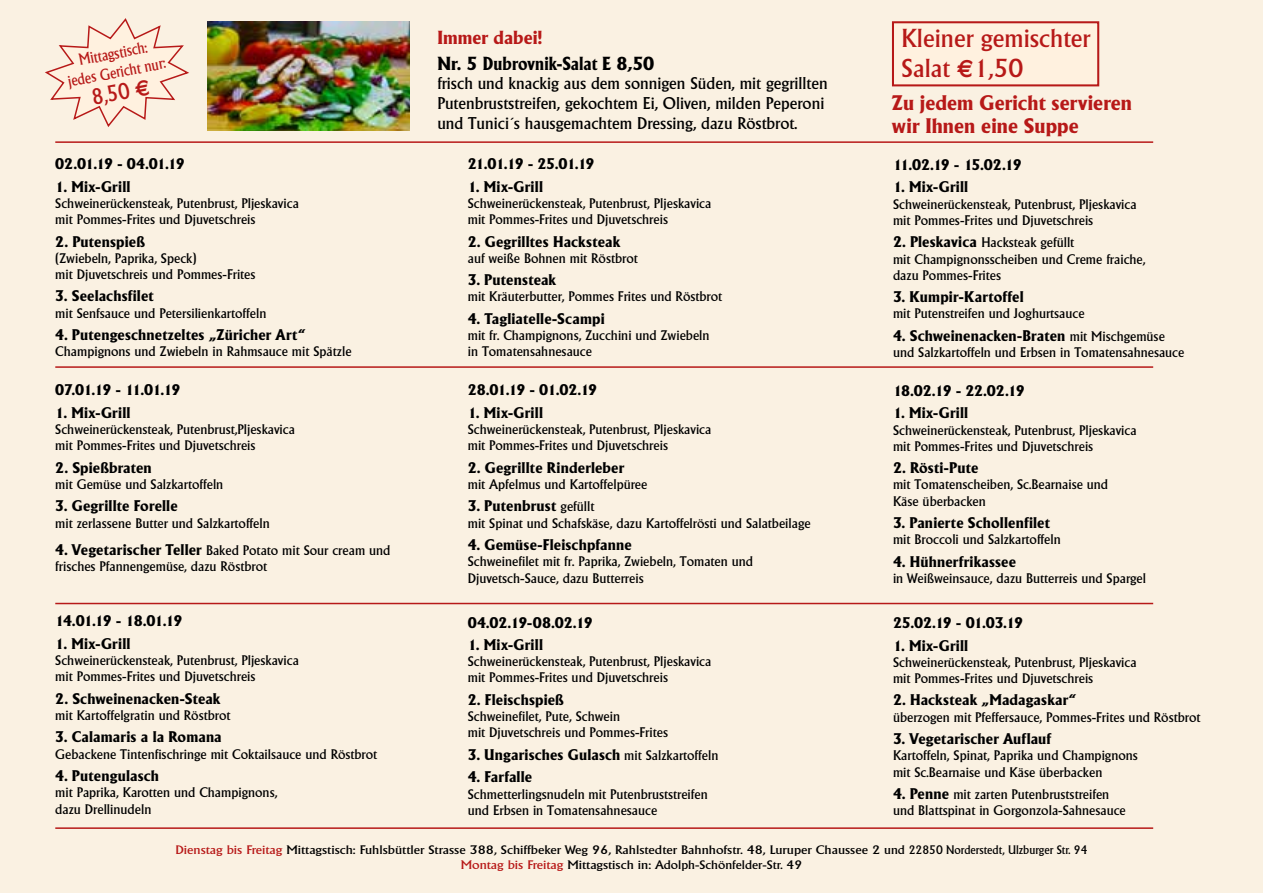
<style>
.page{position:relative;width:1263px;height:893px;background:#faf1e2}
.page>*{position:absolute;margin:0;border:0;box-sizing:border-box;transform-origin:0 0}
.t1{font:500 25.2px/30.3px "Adelon";color:#b71918}
.t2{font:500 22.35px "Adelon";color:#b71918;scale:.87 1}
.t3{font:700 20.4px/22.5px "Adelon";letter-spacing:.005em;color:#b71918}
.t4{font:700 18.3px "Adelon";letter-spacing:.005em;color:#000}
.t5{font:700 18.3px "Adelon";letter-spacing:.005em;color:#b71918}
.t6{font:500 16.5px/19.8px "Adelon";color:#000}
.t7{font:500 15.75px/18.9px "Adelon";color:#b71918;text-align:center;scale:.87 1}
.t8{font:700 15px "Adelon";letter-spacing:.01em;color:#000}
.t9{font:700 15px "Adelon";letter-spacing:-.065em;color:#000}
.t10{font:700 15px "Adelon";letter-spacing:-.055em;color:#000}
.t11{font:700 15px "Adelon";letter-spacing:-.075em;color:#000}
.t12{font:700 15px "Adelon";letter-spacing:-.045em;color:#000}
.t13{font:700 15px "Adelon";letter-spacing:-.04em;color:#000}
.t14{font:700 15px "Adelon";letter-spacing:-.07em;color:#000}
.t15{font:500 13.5px/16.2px "Adelon";color:#000}
.t16{font:500 12px/14.4px "Adelon";color:#000;text-align:center;scale:1.14 1}
.s1{font-family:"Euro Sans";font-weight:700}
.s2{font-weight:700;font-size:15px}
.s3{font-weight:500;font-size:13.5px}
.s4{font-family:"Euro Sans";font-weight:700;font-size:25.05px}
.s5{color:#b71918}
</style>
<div class="page">
<svg style="left:45px;top:18px;width:144px;height:109px"></svg>
<hr style="left:55px;top:366px;width:1098px;height:2px;background:#b71918">
<hr style="left:55px;top:603px;width:1098px;height:1px;background:#b71918">
<div style="left:892px;top:21px;width:207px;height:65px;background:#fff1df;border:2px solid #b71918"></div>
<img style="left:207px;top:21px;width:203px;height:109px">
<hr style="left:55px;top:141px;width:1098px;height:2px;background:#b71918">
<hr style="left:55px;top:827px;width:1098px;height:2px;background:#b71918">
<p class="t7" style="left:63px;top:54px;width:116px;rotate:-11deg">Mittagstisch: jedes Gericht nur:</p>
<h2 class="t2" style="left:89px;top:85px;width:69px;rotate:-11deg">8,50 <span class="s1">e</span></h2>
<p class="t10" style="left:55px;top:155px;width:131px">02.01.19 - 04.01.19</p>
<p class="t8" style="left:55px;top:177px;width:77px">1. Mix-Grill</p>
<p class="t15" style="left:55px;top:195px;width:245px">Schweinerückensteak, Putenbrust, Pljeskavica mit Pommes-Frites und Djuvetschreis</p>
<p class="t8" style="left:55px;top:232px;width:91px">2. Putenspieß</p>
<p class="t15" style="left:55px;top:250px;width:202px">(Zwiebeln, Paprika, Speck)<br>mit Djuvetschreis und Pommes-Frites</p>
<p class="t8" style="left:55px;top:287px;width:100px">3. Seelachsfilet</p>
<p class="t15" style="left:55px;top:305px;width:213px">mit Senfsauce und Petersilienkartoffeln</p>
<p class="t8" style="left:55px;top:326px;width:252px">4. Putengeschnetzeltes „Züricher Art“</p>
<p class="t15" style="left:55px;top:343px;width:298px">Champignons und Zwiebeln in Rahmsauce mit Spätzle</p>
<p class="t9" style="left:55px;top:381px;width:127px">07.01.19 - 11.01.19</p>
<p class="t8" style="left:55px;top:404px;width:77px">1. Mix-Grill</p>
<p class="t15" style="left:55px;top:421px;width:241px">Schweinerückensteak, Putenbrust,Pljeskavica mit Pommes-Frites und Djuvetschreis</p>
<p class="t8" style="left:55px;top:459px;width:98px">2. Spießbraten</p>
<p class="t15" style="left:55px;top:476px;width:170px">mit Gemüse und Salzkartoffeln</p>
<p class="t8" style="left:55px;top:497px;width:124px">3. Gegrillte Forelle</p>
<p class="t15" style="left:55px;top:515px;width:216px">mit zerlassene Butter und Salzkartoffeln</p>
<p class="t15" style="left:55px;top:542px;width:337px"><span class="s2">4. Vegetarischer Teller</span> Baked Potato mit Sour cream und frisches Pfannengemüse, dazu Röstbrot</p>
<p class="t14" style="left:55px;top:612px;width:129px">14.01.19 - 18.01.19</p>
<p class="t8" style="left:55px;top:635px;width:77px">1. Mix-Grill</p>
<p class="t15" style="left:55px;top:652px;width:245px">Schweinerückensteak, Putenbrust, Pljeskavica mit Pommes-Frites und Djuvetschreis</p>
<p class="t8" style="left:55px;top:690px;width:167px">2. Schweinenacken-Steak</p>
<p class="t15" style="left:55px;top:707px;width:177px">mit Kartoffelgratin und Röstbrot</p>
<p class="t8" style="left:55px;top:728px;width:168px">3. Calamaris a la Romana</p>
<p class="t15" style="left:55px;top:746px;width:324px">Gebackene Tintenfischringe mit Coktailsauce und Röstbrot</p>
<p class="t8" style="left:55px;top:767px;width:105px">4. Putengulasch</p>
<p class="t15" style="left:55px;top:784px;width:224px">mit Paprika, Karotten und Champignons, dazu Drellinudeln</p>
<h3 class="t5" style="left:437px;top:27px;width:107px">Immer dabei!</h3>
<h3 class="t4" style="left:437px;top:52px;width:219px">Nr. 5 Dubrovnik-Salat E 8,50</h3>
<p class="t6" style="left:437px;top:74px;width:392px">frisch und knackig aus dem sonnigen Süden, mit gegrillten<br>Putenbruststreifen, gekochtem Ei, Oliven, milden Peperoni und Tunici´s hausgemachtem Dressing, dazu Röstbrot.</p>
<p class="t9" style="left:468px;top:155px;width:128px">21.01.19 - 25.01.19</p>
<p class="t8" style="left:468px;top:177px;width:77px">1. Mix-Grill</p>
<p class="t15" style="left:468px;top:195px;width:245px">Schweinerückensteak, Putenbrust, Pljeskavica mit Pommes-Frites und Djuvetschreis</p>
<p class="t8" style="left:468px;top:232px;width:154px">2. Gegrilltes Hacksteak</p>
<p class="t15" style="left:468px;top:250px;width:172px">auf weiße Bohnen mit Röstbrot</p>
<p class="t8" style="left:468px;top:271px;width:90px">3. Putensteak</p>
<p class="t15" style="left:468px;top:289px;width:256px">mit Kräuterbutter, Pommes Frites und Röstbrot</p>
<p class="t8" style="left:468px;top:310px;width:139px">4. Tagliatelle-Scampi</p>
<p class="t15" style="left:468px;top:327px;width:243px">mit fr. Champignons, Zucchini und Zwiebeln in Tomatensahnesauce</p>
<p class="t10" style="left:468px;top:381px;width:131px">28.01.19 - 01.02.19</p>
<p class="t8" style="left:468px;top:404px;width:77px">1. Mix-Grill</p>
<p class="t15" style="left:468px;top:421px;width:245px">Schweinerückensteak, Putenbrust, Pljeskavica mit Pommes-Frites und Djuvetschreis</p>
<p class="t8" style="left:468px;top:459px;width:158px">2. Gegrillte Rinderleber</p>
<p class="t15" style="left:468px;top:476px;width:181px">mit Apfelmus und Kartoffelpüree</p>
<p class="t8" style="left:468px;top:497px;width:128px">3. Putenbrust <span class="s3">gefüllt</span></p>
<p class="t15" style="left:468px;top:515px;width:344px">mit Spinat und Schafskäse, dazu Kartoffelrösti und Salatbeilage</p>
<p class="t8" style="left:468px;top:536px;width:165px">4. Gemüse-Fleischpfanne</p>
<p class="t15" style="left:468px;top:553px;width:287px">Schweinefilet mit fr. Paprika, Zwiebeln, Tomaten und<br>Djuvetsch-Sauce, dazu Butterreis</p>
<p class="t8" style="left:468px;top:613px;width:126px">04.02.19-08.02.19</p>
<p class="t8" style="left:468px;top:636px;width:77px">1. Mix-Grill</p>
<p class="t15" style="left:468px;top:653px;width:245px">Schweinerückensteak, Putenbrust, Pljeskavica mit Pommes-Frites und Djuvetschreis</p>
<p class="t8" style="left:468px;top:691px;width:98px">2. Fleischspieß</p>
<p class="t15" style="left:468px;top:708px;width:202px">Schweinefilet, Pute, Schwein<br>mit Djuvetschreis und Pommes-Frites</p>
<p class="t8" style="left:468px;top:746px;width:252px">3. Ungarisches Gulasch <span class="s3">mit Salzkartoffeln</span></p>
<p class="t8" style="left:468px;top:768px;width:66px">4. Farfalle</p>
<p class="t15" style="left:468px;top:786px;width:242px">Schmetterlingsnudeln mit Putenbruststreifen und Erbsen in Tomatensahnesauce</p>
<h1 class="t1" style="left:902px;top:23px;width:190px">Kleiner gemischter<br>Salat <span class="s4">e</span>1,50</h1>
<h3 class="t3" style="left:892px;top:92px;width:242px">Zu jedem Gericht servieren wir Ihnen eine Suppe</h3>
<p class="t11" style="left:893px;top:156px;width:130px">11.02.19 - 15.02.19</p>
<p class="t8" style="left:893px;top:178px;width:77px">1. Mix-Grill</p>
<p class="t15" style="left:893px;top:196px;width:245px">Schweinerückensteak, Putenbrust, Pljeskavica mit Pommes-Frites und Djuvetschreis</p>
<p class="t15" style="left:893px;top:234px;width:254px"><span class="s2">2. Pleskavica</span> Hacksteak gefüllt<br>mit Champignonsscheiben und Creme fraiche, dazu Pommes-Frites</p>
<p class="t8" style="left:893px;top:288px;width:132px">3. Kumpir-Kartoffel</p>
<p class="t15" style="left:893px;top:306px;width:193px">mit Putenstreifen und Joghurtsauce</p>
<p class="t8" style="left:893px;top:327px;width:273px">4. Schweinenacken-Braten <span class="s3">mit Mischgemüse</span></p>
<p class="t15" style="left:893px;top:344px;width:293px">und Salzkartoffeln und Erbsen in Tomatensahnesauce</p>
<p class="t12" style="left:893px;top:382px;width:133px">18.02.19 - 22.02.19</p>
<p class="t8" style="left:893px;top:404px;width:77px">1. Mix-Grill</p>
<p class="t15" style="left:893px;top:422px;width:245px">Schweinerückensteak, Putenbrust, Pljeskavica mit Pommes-Frites und Djuvetschreis</p>
<p class="t8" style="left:893px;top:459px;width:87px">2. Rösti-Pute</p>
<p class="t15" style="left:893px;top:477px;width:217px">mit Tomatenscheiben, Sc.Bearnaise und<br>Käse überbacken</p>
<p class="t8" style="left:893px;top:514px;width:158px">3. Panierte Schollenfilet</p>
<p class="t15" style="left:893px;top:531px;width:169px">mit Broccoli und Salzkartoffeln</p>
<p class="t8" style="left:893px;top:553px;width:124px">4. Hühnerfrikassee</p>
<p class="t15" style="left:893px;top:570px;width:255px">in Weißweinsauce, dazu Butterreis und Spargel</p>
<p class="t13" style="left:893px;top:614px;width:132px">25.02.19 - 01.03.19</p>
<p class="t8" style="left:893px;top:636px;width:77px">1. Mix-Grill</p>
<p class="t15" style="left:893px;top:654px;width:245px">Schweinerückensteak, Putenbrust, Pljeskavica mit Pommes-Frites und Djuvetschreis</p>
<p class="t8" style="left:893px;top:691px;width:185px">2. Hacksteak „Madagaskar“</p>
<p class="t15" style="left:893px;top:709px;width:309px">überzogen mit Pfeffersauce, Pommes-Frites und Röstbrot</p>
<p class="t8" style="left:893px;top:730px;width:160px">3. Vegetarischer Auflauf</p>
<p class="t15" style="left:893px;top:747px;width:246px">Kartoffeln, Spinat, Paprika und Champignons mit Sc.Bearnaise und Käse überbacken</p>
<p class="t15" style="left:893px;top:786px;width:234px"><span class="s2">4. Penne</span> mit zarten Putenbruststreifen und Blattspinat in Gorgonzola-Sahnesauce</p>
<p class="t16" style="left:175px;top:843px;width:802px"><span class="s5">Dienstag bis Freitag</span> Mittagstisch: Fuhlsbüttler Strasse 388, Schiffbeker Weg 96, Rahlstedter Bahnhofstr. 48, Luruper Chaussee 2 und 22850 Norderstedt, Ulzburger Str. 94<br><span class="s5">Montag bis Freitag</span> Mittagstisch in: Adolph-Schönfelder-Str. 49</p>
</div>
